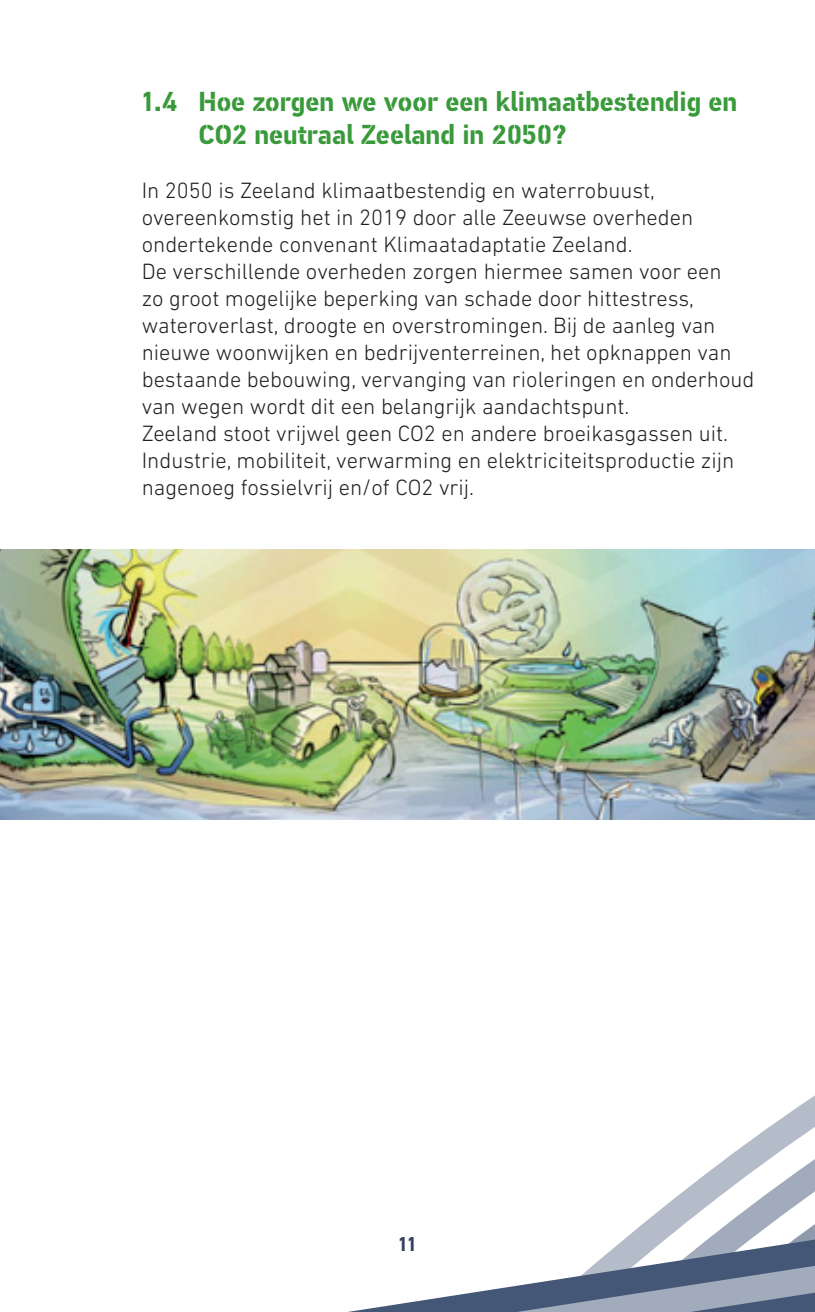
<style>
.page{position:relative;width:815px;height:1312px;background:#fff}
.page>*{position:absolute;margin:0;border:0;box-sizing:border-box;transform-origin:0 0}
.t1{font:700 27.5px/33px "PF Din Stencil";color:#3a9a3b}
.t2{font:300 22.5px/27px "DIN Next LT Pro";color:#231f20}
.t3{font:700 20px "PF Din Stencil";color:#32435e}
</style>
<div class="page">
<img style="left:0;top:549px;width:815px;height:270px">
<svg style="left:738px;top:1103px;width:77px;height:47px"></svg>
<svg style="left:664px;top:1150px;width:151px;height:57px"></svg>
<svg style="left:625px;top:1207px;width:190px;height:32px"></svg>
<svg style="left:354px;top:1239px;width:461px;height:72px"></svg>
<p class="t1" style="left:198px;top:85px;width:540px;text-indent:-57px">1.4 Hoe zorgen we voor een klimaatbestendig en<br>CO2 neutraal Zeeland in 2050?</p>
<p class="t2" style="left:142px;top:177px;width:614px">In 2050 is Zeeland klimaatbestendig en waterrobuust, overeenkomstig het in 2019 door alle Zeeuwse overheden ondertekende convenant Klimaatadaptatie Zeeland.<br>De verschillende overheden zorgen hiermee samen voor een<br>zo groot mogelijke beperking van schade door hittestress, wateroverlast, droogte en overstromingen. Bij de aanleg van nieuwe woonwijken en bedrijventerreinen, het opknappen van bestaande bebouwing, vervanging van rioleringen en onderhoud van wegen wordt dit een belangrijk aandachtspunt.<br>Zeeland stoot vrijwel geen CO2 en andere broeikasgassen uit.<br>Industrie, mobiliteit, verwarming en elektriciteitsproductie zijn nagenoeg fossielvrij en/of CO2 vrij.</p>
<p class="t3" style="left:399px;top:1232px;width:19px">11</p>
</div>
